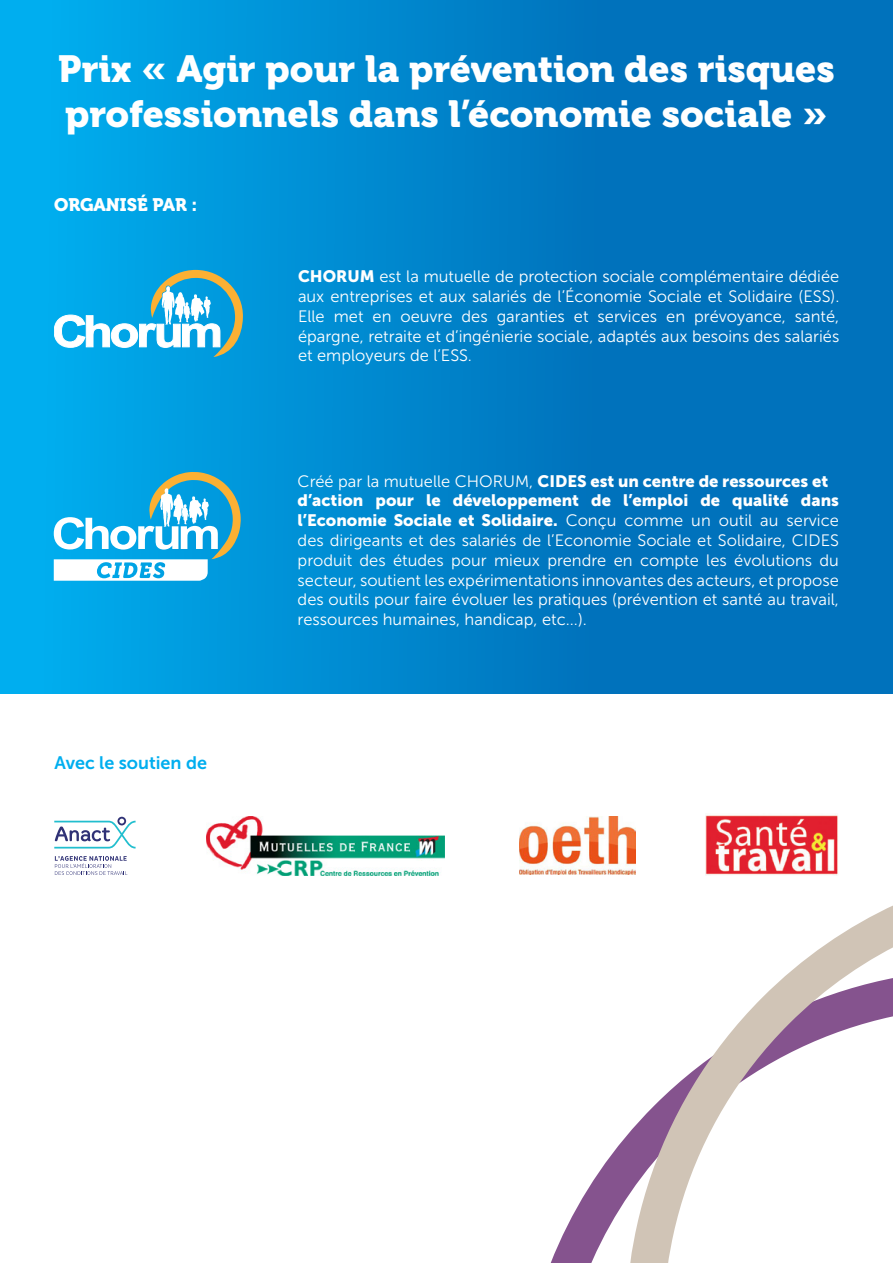
<style>
.page{position:relative;width:893px;height:1263px;background:#fff}
.page>*{position:absolute;margin:0;border:0;box-sizing:border-box;transform-origin:0 0}
.t1{font:37.5px/45px "Museo 900";color:#fff}
.t2{font:18px "Museo Sans 700";color:#00aeef}
.t3{font:18px "Museo 900";color:#fff}
.t4{font:16.5px/19.8px "Museo Sans 300";color:#fff;text-align:justify}
.t5{font:16.5px/19.8px "Museo Sans 900";color:#fff}
.s1{font-family:"Museo Sans 900"}
.s2{font-family:"Museo Sans 300"}
</style>
<div class="page">
<div style="left:0;top:0;width:893px;height:693px;background:linear-gradient(to right,#00aaec,#0064b0)"></div>
<svg style="left:550px;top:1147px;width:67px;height:116px"></svg>
<svg style="left:617px;top:841px;width:276px;height:422px"></svg>
<img style="left:706px;top:815px;width:133px;height:61px">
<svg style="left:54px;top:817px;width:82px;height:31px"></svg>
<svg style="left:55px;top:856px;width:72px;height:19px"></svg>
<img style="left:206px;top:816px;width:238px;height:59px">
<img style="left:519px;top:816px;width:117px;height:59px">
<svg style="left:54px;top:270px;width:189px;height:87px"></svg>
<svg style="left:54px;top:472px;width:187px;height:109px"></svg>
<h1 class="t1" style="left:58px;top:47px;width:778px">Prix « Agir pour la prévention des risques professionnels dans l’économie sociale »</h1>
<p class="t3" style="left:54px;top:195px;width:52px">Organis</p>
<p class="t3" style="left:137px;top:195px;width:28px">é par</p>
<p class="t3" style="left:192px;top:195px;width:7px">:</p>
<p class="t2" style="left:54px;top:752px;width:154px">Avec le soutien de</p>
<p class="t4" style="left:298px;top:267px;width:543px"><span class="s1">CHORUM</span> est la mutuelle de protection sociale complémentaire dédiée aux entreprises et aux salariés de l’Économie Sociale et Solidaire (ESS).<br>Elle met en oeuvre des garanties et services en prévoyance, santé, épargne, retraite et d’ingénierie sociale, adaptés aux besoins des salariés et employeurs de l’ESS.</p>
<p class="t5" style="left:298px;top:471px;width:543px"><span class="s2">Créé par la mutuelle CHORUM,</span> CIDES est un centre de ressources et d’action pour le développement de l’emploi de qualité dans l’Economie Sociale et Solidaire. <span class="s2">Conçu comme un outil au service</span></p>
<p class="t4" style="left:298px;top:530px;width:543px">des dirigeants et des salariés de l’Economie Sociale et Solidaire, CIDES produit des études pour mieux prendre en compte les évolutions du secteur, soutient les expérimentations innovantes des acteurs, et propose des outils pour faire évoluer les pratiques (prévention et santé au travail, ressources humaines, handicap, etc...).</p>
</div>
